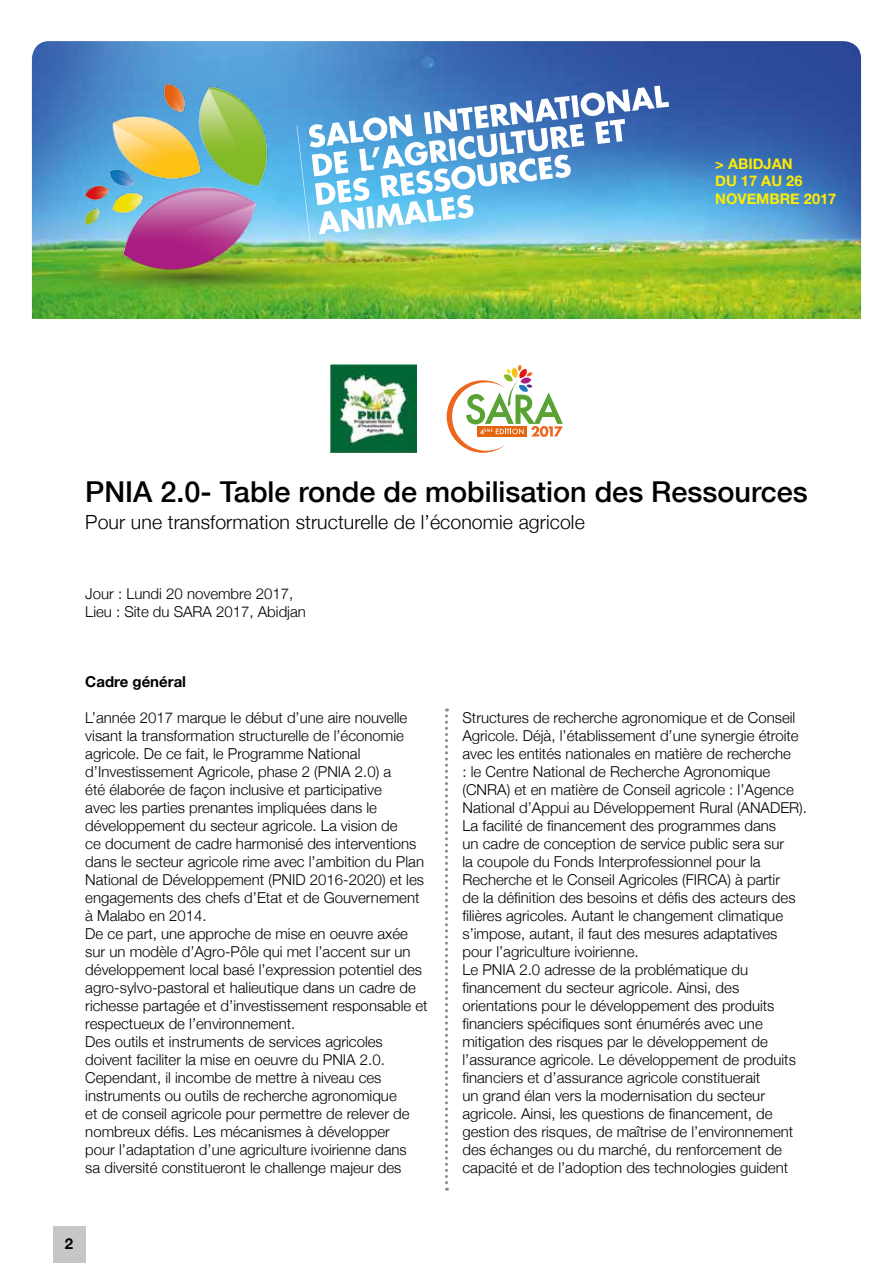
<style>
.page{position:relative;width:893px;height:1263px;background:#fff}
.page>*{position:absolute;margin:0;border:0;box-sizing:border-box;transform-origin:0 0}
.t1{font:500 28.8px "Helvetica Neue";color:#000}
.t2{font:300 19.5px "Helvetica Neue";letter-spacing:.005em;color:#000}
.t3{font:300 15px/18px "Helvetica Neue";color:#000}
.t4{font:700 15px "Helvetica Neue";color:#000}
.t5{font:700 14.7px/17.5px "Helvetica Neue";color:#ffed00}
</style>
<div class="page">
<img style="left:32px;top:41px;width:829px;height:278px">
<img style="left:32px;top:54px;width:389px;height:250px">
<svg style="left:297px;top:86px;width:372px;height:153px"></svg>
<img style="left:330px;top:365px;width:86px;height:88px">
<svg style="left:447px;top:365px;width:116px;height:88px"></svg>
<div style="left:53px;top:1227px;width:32px;height:36px;background:#c6c6c6"></div>
<svg style="left:445px;top:708px;width:3px;height:483px"></svg>
<p class="t5" style="left:715px;top:154px;width:123px">&gt; ABIDJAN<br>DU 17 AU 26<br>NOVEMBRE 2017</p>
<h1 class="t1" style="left:85px;top:468px;width:724px">PNIA 2.0- Table ronde de mobilisation des Ressources</h1>
<h2 class="t2" style="left:85px;top:506px;width:501px">Pour une transformation structurelle de l’économie agricole</h2>
<p class="t3" style="left:85px;top:583px;width:222px">Jour : Lundi 20 novembre 2017,<br>Lieu : Site du SARA 2017, Abidjan</p>
<p class="t4" style="left:85px;top:668px;width:102px">Cadre général</p>
<p class="t3" style="left:85px;top:708px;width:344px">L’année 2017 marque le début d’une aire nouvelle visant la transformation structurelle de l’économie agricole. De ce fait, le Programme National d’Investissement Agricole, phase 2 (PNIA 2.0) a<br>été élaborée de façon inclusive et participative<br>avec les parties prenantes impliquées dans le développement du secteur agricole. La vision de<br>ce document de cadre harmonisé des interventions dans le secteur agricole rime avec l’ambition du Plan National de Développement (PNID 2016-2020) et les engagements des chefs d’Etat et de Gouvernement à Malabo en 2014.<br>De ce part, une approche de mise en oeuvre axée sur un modèle d’Agro-Pôle qui met l’accent sur un développement local basé l’expression potentiel des agro-sylvo-pastoral et halieutique dans un cadre de richesse partagée et d’investissement responsable et respectueux de l’environnement.<br>Des outils et instruments de services agricoles doivent faciliter la mise en oeuvre du PNIA 2.0.<br>Cependant, il incombe de mettre à niveau ces instruments ou outils de recherche agronomique<br>et de conseil agricole pour permettre de relever de nombreux défis. Les mécanismes à développer<br>pour l’adaptation d’une agriculture ivoirienne dans<br>sa diversité constitueront le challenge majeur des</p>
<p class="t3" style="left:462px;top:708px;width:346px">Structures de recherche agronomique et de Conseil Agricole. Déjà, l’établissement d’une synergie étroite avec les entités nationales en matière de recherche<br>: le Centre National de Recherche Agronomique (CNRA) et en matière de Conseil agricole : l’Agence National d’Appui au Développement Rural (ANADER).<br>La facilité de financement des programmes dans<br>un cadre de conception de service public sera sur<br>la coupole du Fonds Interprofessionnel pour la Recherche et le Conseil Agricoles (FIRCA) à partir<br>de la définition des besoins et défis des acteurs des filières agricoles. Autant le changement climatique s’impose, autant, il faut des mesures adaptatives pour l’agriculture ivoirienne.<br>Le PNIA 2.0 adresse de la problématique du financement du secteur agricole. Ainsi, des orientations pour le développement des produits financiers spécifiques sont énumérés avec une mitigation des risques par le développement de l’assurance agricole. Le développement de produits financiers et d’assurance agricole constituerait<br>un grand élan vers la modernisation du secteur agricole. Ainsi, les questions de financement, de gestion des risques, de maîtrise de l’environnement des échanges ou du marché, du renforcement de capacité et de l’adoption des technologies guident</p>
<p class="t4" style="left:65px;top:1230px;width:10px">2</p>
</div>
